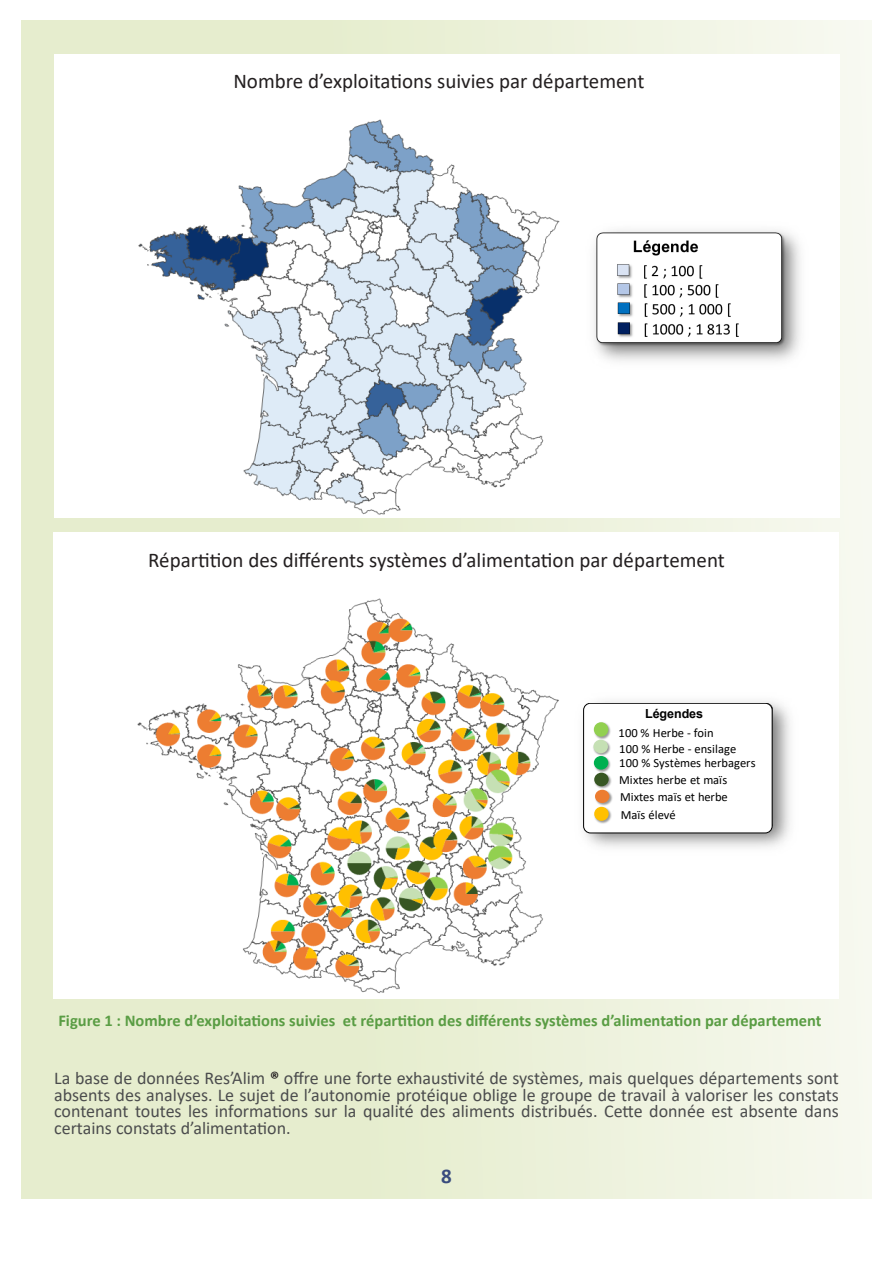
<style>
.page{position:relative;width:893px;height:1263px;background:#fff}
.page>*{position:absolute;margin:0;border:0;box-sizing:border-box;transform-origin:0 0}
.t1{font:21px "Calibri";color:#231f20}
.t2{font:700 21px "Calibri";color:#394c7e}
.t3{font:18px/16.5px "Calibri";color:#4b4c4d;text-align:justify}
.t4{font:700 16.5px "Calibri";color:#5a9d44}
.t5{font:12.45px/18.1px "Calibri";color:#000}
.s1{font-family:"Arial";font-weight:700}
.s2{font-weight:700;color:#231f20}
</style>
<div class="page">
<div style="left:21px;top:20px;width:851px;height:1178px;background:linear-gradient(to right,#e2eac6,#f4f7ea)"></div>
<img style="left:54px;top:54px;width:785px;height:463px">
<div style="left:539px;top:470px;width:109px;height:47px;background:#fff"></div>
<img style="left:581px;top:218px;width:235px;height:159px">
<img style="left:595px;top:232px;width:192px;height:116px">
<img style="left:54px;top:532px;width:785px;height:466px">
<div style="left:540px;top:948px;width:110px;height:51px;background:#fff"></div>
<img style="left:570px;top:689px;width:232px;height:169px">
<div style="left:124px;top:72px;width:625px;height:38px;background:#fff"></div>
<div style="left:124px;top:551px;width:625px;height:38px;background:#fff"></div>
<div style="left:584px;top:703px;width:188px;height:130px;background:#fff;border-radius:7px"></div>
<div style="left:583px;top:703px;width:189px;height:130px;border:1px solid #000;border-radius:7px"></div>
<img style="left:581px;top:706px;width:5px;height:16px">
<img style="left:593px;top:722px;width:18px;height:16px">
<div style="left:594px;top:722px;width:14px;height:15px;background:#92d050;border-radius:50%"></div>
<img style="left:593px;top:738px;width:18px;height:16px">
<div style="left:593px;top:740px;width:15px;height:13px;background:#c5e0b4;border-radius:50%"></div>
<img style="left:593px;top:754px;width:18px;height:17px">
<div style="left:594px;top:756px;width:14px;height:14px;background:#00b050;border-radius:50%"></div>
<img style="left:594px;top:771px;width:18px;height:17px">
<div style="left:594px;top:773px;width:15px;height:13px;background:#385723;border-radius:50%"></div>
<img style="left:594px;top:807px;width:18px;height:17px">
<div style="left:594px;top:807px;width:15px;height:14px;background:#ffc000;border-radius:50%"></div>
<img style="left:595px;top:788px;width:18px;height:19px">
<div style="left:595px;top:790px;width:14px;height:13px;background:#ed7d31;border-radius:50%"></div>
<p class="t1" style="left:233px;top:66px;width:413px">Nombre d’exploitations suivies par département</p>
<p class="t1" style="left:148px;top:545px;width:578px">Répartition des différents systèmes d’alimentation par département</p>
<p class="t5" style="left:619px;top:705px;width:97px;text-indent:27px"><span class="s1">Légendes<br></span>100 % Herbe - foin</p>
<p class="t5" style="left:619px;top:739px;width:119px">100 % Herbe - ensilage</p>
<p class="t5" style="left:619px;top:770px;width:109px">Mixtes herbe et maïs</p>
<p class="t5" style="left:619px;top:753px;width:138px">100 % Systèmes herbagers</p>
<p class="t5" style="left:620px;top:788px;width:109px">Mixtes maïs et herbe<br>Maïs élevé</p>
<p class="t4" style="left:58px;top:1009px;width:765px">Figure 1 : Nombre d’exploitations suivies et répartition des différents systèmes d’alimentation par département</p>
<p class="t3" style="left:54px;top:1069px;width:786px">La base de données Res’Alim <span class="s2">®</span> offre une forte exhaustivité de systèmes, mais quelques départements sont absents des analyses. Le sujet de l’autonomie protéique oblige le groupe de travail à valoriser les constats contenant toutes les informations sur la qualité des aliments distribués. Cette donnée est absente dans certains constats d’alimentation.</p>
<p class="t2" style="left:441px;top:1161px;width:12px">8</p>
</div>
